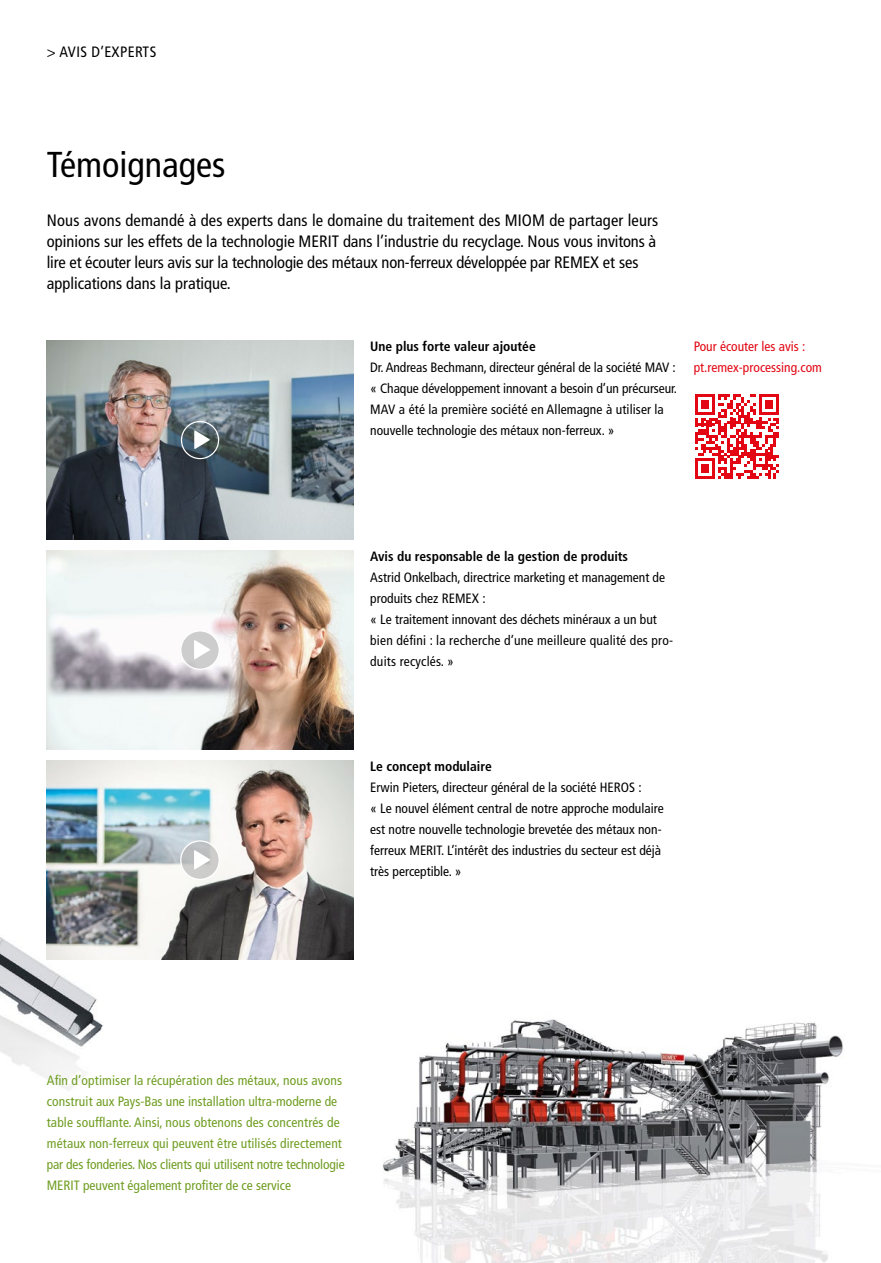
<style>
.page{position:relative;width:881px;height:1263px;background:#fff}
.page>*{position:absolute;margin:0;border:0;box-sizing:border-box;transform-origin:0 0}
.t1{font:condensed 36px "Frutiger LT Pro";color:#000}
.t2{font:condensed 16.5px/21px "Frutiger LT Pro";color:#000}
.t3{font:condensed 15px "Frutiger LT Pro";letter-spacing:.025em;color:#000}
.t4{font:condensed 13.5px/21px "Frutiger LT Pro";color:#000}
.t5{font:condensed 13.5px/21px "Frutiger LT Pro";letter-spacing:.005em;color:#6f9d21}
.t6{font:700 condensed 13.5px "Frutiger LT Pro";color:#000}
.t7{font:condensed 13.5px/21px "Frutiger LT Pro";color:#e30613}
</style>
<div class="page">
<img style="left:0;top:341px;width:354px;height:749px">
<img style="left:291px;top:920px;width:552px;height:343px">
<svg style="left:695px;top:394px;width:84px;height:85px"></svg>
<img style="left:47px;top:341px;width:306px;height:198px">
<div style="left:181px;top:421px;width:38px;height:38px;border:1px solid #fff;border-radius:50%"></div>
<svg style="left:194px;top:430px;width:16px;height:19px"></svg>
<img style="left:47px;top:761px;width:306px;height:198px">
<svg style="left:181px;top:841px;width:38px;height:38px"></svg>
<div style="left:180px;top:840px;width:40px;height:40px;border:1px solid #fff;border-radius:50%"></div>
<svg style="left:194px;top:850px;width:16px;height:20px"></svg>
<img style="left:47px;top:551px;width:306px;height:198px">
<div style="left:181px;top:631px;width:38px;height:38px;background:#cecdcd;border-radius:50%"></div>
<div style="left:180px;top:630px;width:40px;height:40px;border:1px solid #fff;border-radius:50%"></div>
<svg style="left:194px;top:640px;width:16px;height:19px"></svg>
<p class="t3" style="left:47px;top:43px;width:111px">&gt; AVIS D’EXPERTS</p>
<h1 class="t1" style="left:47px;top:143px;width:180px">Témoignages</h1>
<p class="t2" style="left:47px;top:210px;width:612px">Nous avons demandé à des experts dans le domaine du traitement des MIOM de partager leurs opinions sur les effets de la technologie MERIT dans l’industrie du recyclage. Nous vous invitons à lire et écouter leurs avis sur la technologie des métaux non-ferreux développée par REMEX et ses applications dans la pratique.</p>
<p class="t6" style="left:370px;top:338px;width:167px">Une plus forte valeur ajoutée</p>
<p class="t4" style="left:370px;top:357px;width:308px">Dr. Andreas Bechmann, directeur général de la société MAV : « Chaque développement innovant a besoin d’un précurseur.<br>MAV a été la première société en Allemagne à utiliser la nouvelle technologie des métaux non-ferreux. »</p>
<p class="t7" style="left:693px;top:336px;width:130px">Pour écouter les avis : pt.remex-processing.com</p>
<p class="t6" style="left:370px;top:548px;width:259px">Avis du responsable de la gestion de produits</p>
<p class="t4" style="left:370px;top:567px;width:304px">Astrid Onkelbach, directrice marketing et management de produits chez REMEX :<br>« Le traitement innovant des déchets minéraux a un but bien défini : la recherche d’une meilleure qualité des pro&shy;duits recyclés. »</p>
<p class="t6" style="left:370px;top:758px;width:123px">Le concept modulaire</p>
<p class="t4" style="left:370px;top:777px;width:295px">Erwin Pieters, directeur général de la société HEROS :<br>« Le nouvel élément central de notre approche modulaire est notre nouvelle technologie brevetée des métaux non&shy;ferreux MERIT. L’intérêt des industries du secteur est déjà très perceptible. »</p>
<p class="t5" style="left:47px;top:1070px;width:299px">Afin d’optimiser la récupération des métaux, nous avons construit aux Pays-Bas une installation ultra-moderne de table soufflante. Ainsi, nous obtenons des concentrés de métaux non-ferreux qui peuvent être utilisés directement par des fonderies. Nos clients qui utilisent notre technologie MERIT peuvent également profiter de ce service</p>
</div>
